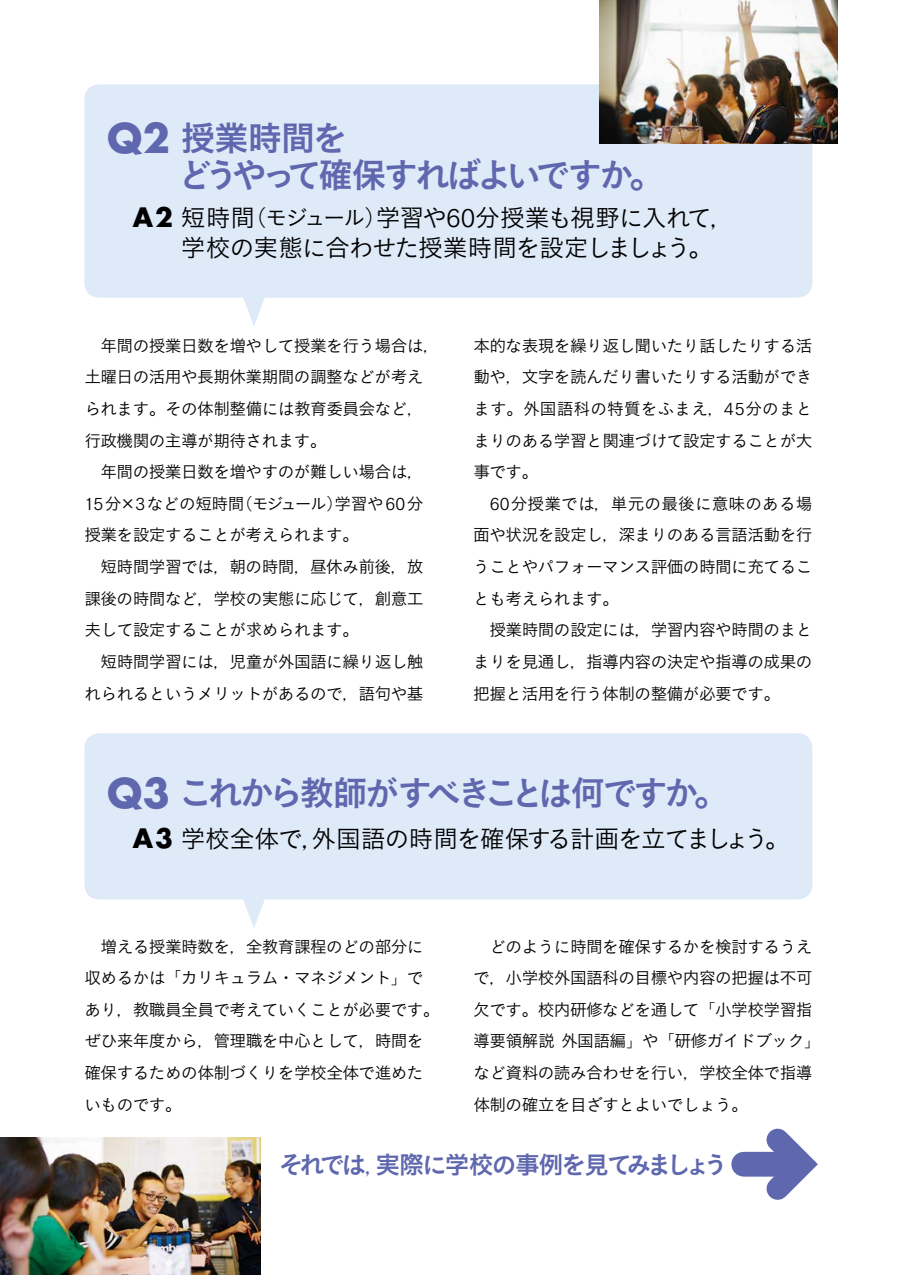
<style>
.page{position:relative;width:903px;height:1275px;background:#fff}
.page>*{position:absolute;margin:0;border:0;box-sizing:border-box;transform-origin:0 0}
.t1{font:700 39.73px "Futura";color:#5f67ae}
.t2{font:34.65px/37.3px "Koburina Go Std N W6";letter-spacing:-.105em;color:#5f67ae}
.t3{font:24.85px/29.8px "Koburina Go Std N W3";letter-spacing:-.05em;color:#000}
.t4{font:24.85px "Koburina Go Std N W6";letter-spacing:-.085em;color:#5f67ae}
.t5{font:16.8px/31.7px "Koburina Go Std N W3";letter-spacing:-.035em;color:#000}
.s1{font-family:"Futura";font-weight:700;font-size:26.07px}
.s2{font-family:"Koburina Go Std N W1";font-size:22.4px}
.s3{font-size:22.4px}
.s4{font-family:"Tsuku Go Pro R"}
.s5{font-family:"Ryumin Pro"}
.s6{font-family:"Koburina Go Std N W1"}
.s7{font-family:"Futura";font-weight:700;font-size:39.73px}
</style>
<div class="page">
<svg style="left:84px;top:84px;width:728px;height:242px;fill:#dfeaf8"></svg>
<svg style="left:84px;top:733px;width:728px;height:195px;fill:#dfeaf8"></svg>
<div style="left:744px;top:1152px;width:43px;height:25px;background:#5f67ae"></div>
<svg style="left:746px;top:1128px;width:72px;height:72px"></svg>
<img style="left:599px;top:0;width:238px;height:144px">
<img style="left:0;top:1137px;width:260px;height:138px">
<h1 class="t1" style="left:107px;top:110px;width:64px">Q2</h1>
<h2 class="t2" style="left:178px;top:120px;width:488px">授業時間を<br>どうやって確保すればよいですか。</h2>
<h3 class="t3" style="left:181px;top:202px;width:555px;text-indent:-48px"><span class="s1">A2</span> 短時間<span class="s2">（</span><span class="s3">モジュール</span><span class="s2">）</span>学習や<span class="s4">60</span>分授業も視野に入れて<span class="s5">，</span>学校の実態に合わせた授業時間を設定しましょう。</h3>
<p class="t5" style="left:84px;top:329px;width:357px">　年間の授業日数を増やして授業を行う場合は<span class="s5">，</span>土曜日の活用や長期休業期間の調整などが考えられます。その体制整備には教育委員会など<span class="s5">，</span>行政機関の主導が期待されます。<br>　年間の授業日数を増やすのが難しい場合は<span class="s5">，<br></span><span class="s4">15</span>分×<span class="s4">3</span>などの短時間<span class="s6">（</span>モジュール<span class="s6">）</span>学習や<span class="s4">60</span>分授業を設定することが考えられます。<br>　短時間学習では<span class="s5">，</span>朝の時間<span class="s5">，</span>昼休み前後<span class="s5">，</span>放課後の時間など<span class="s5">，</span>学校の実態に応じて<span class="s5">，</span>創意工夫して設定することが求められます。<br>　短時間学習には<span class="s5">，</span>児童が外国語に繰り返し触れられるというメリットがあるので<span class="s5">，</span>語句や基</p>
<p class="t5" style="left:473px;top:329px;width:341px;text-align:justify">本的な表現を繰り返し聞いたり話したりする活動や<span class="s5">，</span>文字を読んだり書いたりする活動ができます。外国語科の特質をふまえ<span class="s5">，</span><span class="s4">45</span>分のまとまりのある学習と関連づけて設定することが大事です。</p>
<p class="t5" style="left:473px;top:487px;width:341px;text-indent:16px"><span class="s4">60</span>分授業では<span class="s5">，</span>単元の最後に意味のある場面や状況を設定し<span class="s5">，</span>深まりのある言語活動を行うことやパフォーマンス評価の時間に充てることも考えられます。<br>　授業時間の設定には<span class="s5">，</span>学習内容や時間のまとまりを見通し<span class="s5">，</span>指導内容の決定や指導の成果の把握と活用を行う体制の整備が必要です。</p>
<h2 class="t2" style="left:107px;top:776px;width:623px"><span class="s7">Q3</span> これから教師がすべきことは何ですか。</h2>
<h3 class="t3" style="left:133px;top:823px;width:658px"><span class="s1">A3</span> 学校全体で<span class="s5">，</span>外国語の時間を確保する計画を立てましょう。</h3>
<p class="t5" style="left:84px;top:930px;width:357px">　増える授業時数を<span class="s5">，</span>全教育課程のどの部分に収めるかは<span class="s6">「</span>カリキュラム・マネジメント<span class="s6">」</span>であり<span class="s5">，</span>教職員全員で考えていくことが必要です。ぜひ来年度から<span class="s5">，</span>管理職を中心として<span class="s5">，</span>時間を確保するための体制づくりを学校全体で進めたいものです。</p>
<p class="t5" style="left:473px;top:930px;width:349px">　どのように時間を確保するかを検討するうえで<span class="s5">，</span>小学校外国語科の目標や内容の把握は不可欠です。校内研修などを通して<span class="s6">「</span>小学校学習指導要領解説外国語編<span class="s6">」</span>や<span class="s6">「</span>研修ガイドブック<span class="s6">」</span>など資料の読み合わせを行い<span class="s5">，</span>学校全体で指導体制の確立を目ざすとよいでしょう。</p>
<h3 class="t4" style="left:279px;top:1145px;width:451px">それでは<span class="s5">，</span>実際に学校の事例を見てみましょう</h3>
</div>
